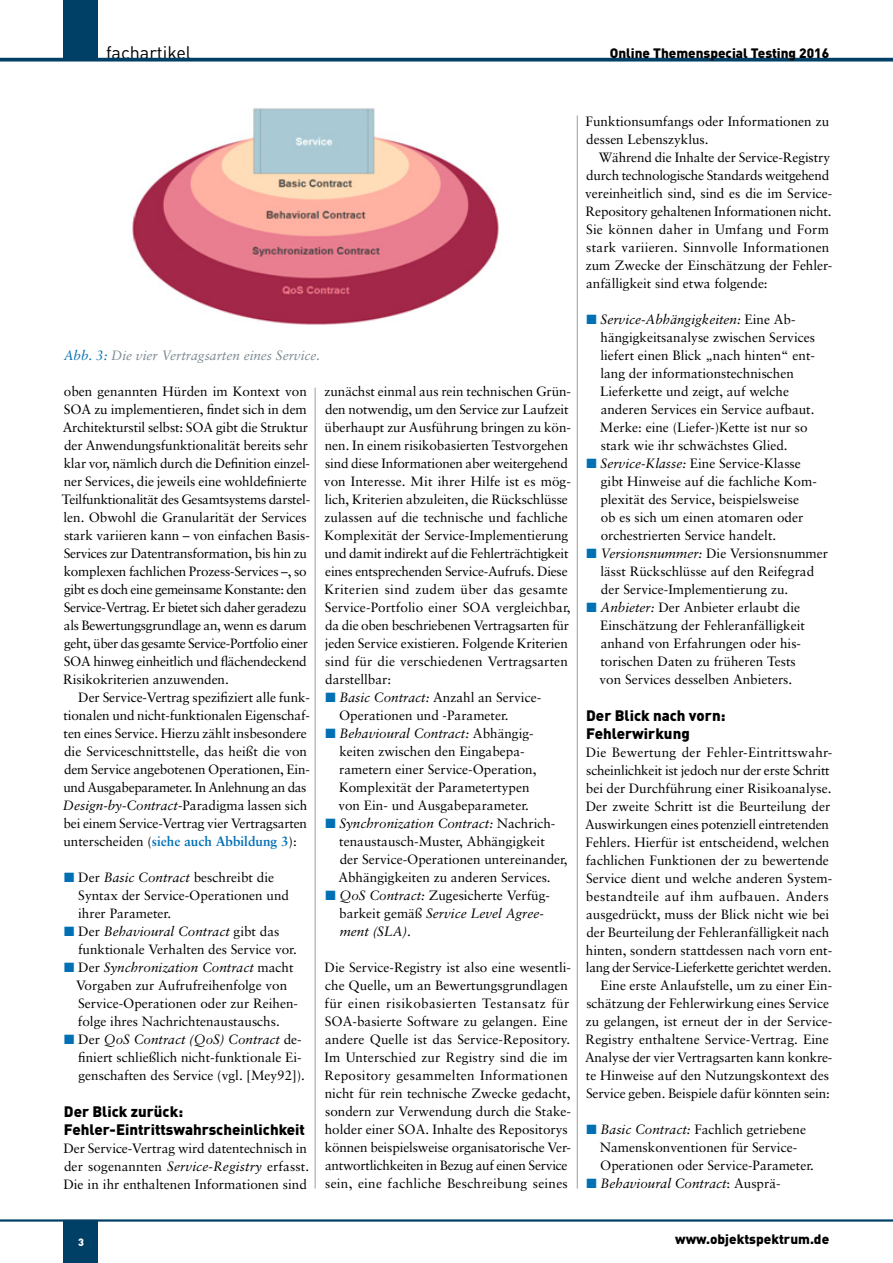
<style>
.page{position:relative;width:893px;height:1263px;background:#fff}
.page>*{position:absolute;margin:0;border:0;box-sizing:border-box;transform-origin:0 0}
.t1{font:18px "DINOT";color:#000}
.t2{font:900 15px/18px "DINOT";color:#000}
.t3{font:13.5px/18px "Sabon LT";color:#000}
.t4{font:italic 13.5px/18px "Sabon LT";color:#000}
.t5{font:900 13.5px "DINOT";color:#000}
.t6{font:italic 13.5px "Sabon LT";color:#7b8991}
.t7{font:900 10.5px "DINOT";color:#fff}
.s1{color:#006fb4}
.s2{font-style:italic}
.s3{font-weight:700;color:#006fb4}
.s4{font-style:normal}
</style>
<div class="page">
<div style="left:64px;top:1220px;width:34px;height:43px;background:#004066"></div>
<div style="left:64px;top:0;width:34px;height:58px;background:#004066"></div>
<svg style="left:0;top:58px;width:893px;height:4px;background:#1e5678"></svg>
<hr style="left:0;top:1219px;width:893px;height:2px;background:#004066">
<hr style="left:315px;top:388px;width:1px;height:800px;background:#9c9e9f">
<hr style="left:577px;top:116px;width:1px;height:1072px;background:#9c9e9f">
<img style="left:132px;top:108px;width:367px;height:217px">
<h1 class="t1" style="left:106px;top:41px;width:87px">fachartikel</h1>
<p class="t5" style="left:610px;top:44px;width:221px">Online Themenspecial Testing 2016</p>
<p class="t6" style="left:64px;top:348px;width:258px"><span class="s1">Abb. 3:</span> Die vier Vertragsarten eines Service.</p>
<p class="t3" style="left:62px;top:382px;width:250px">oben genannten Hürden im Kontext von SOA zu implementieren, findet sich in dem Architekturstil selbst: SOA gibt die Struktur der Anwendungsfunktionalität bereits sehr klar vor, nämlich durch die Definition einzel&shy;ner Services, die jeweils eine wohldefinierte Teilfunktionalität des Gesamtsystems darstel&shy;len. Obwohl die Granularität der Services stark variieren kann – von einfachen Basis-Services zur Datentransformation, bis hin zu komplexen fachlichen Prozess-Services –, so gibt es doch eine gemeinsame Konstante: den Service-Vertrag. Er bietet sich daher geradezu als Bewertungsgrundlage an, wenn es darum geht, über das gesamte Service-Portfolio einer SOA hinweg einheitlich und flächendeckend Risikokriterien anzuwenden.</p>
<p class="t3" style="left:63px;top:688px;width:249px;text-indent:15px">Der Service-Vertrag spezifiziert alle funk&shy;tionalen und nicht-funktionalen Eigenschaf&shy;ten eines Service. Hierzu zählt insbesondere die Serviceschnittstelle, das heißt die von dem Service angebotenen Operationen, Ein&shy;und Ausgabeparameter. In Anlehnung an das <span class="s2">Design-by-Contract</span>-Paradigma lassen sich bei einem Service-Vertrag vier Vertragsarten unterscheiden (<span class="s3">siehe auch Abbildung 3</span>):</p>
<p class="t3" style="left:78px;top:868px;width:212px;text-indent:-14px"><span class="s1">■</span> Der <span class="s2">Basic Contract</span> beschreibt die<br>Syntax der Service-Operationen und ihrer Parameter.</p>
<p class="t3" style="left:78px;top:922px;width:220px;text-indent:-14px"><span class="s1">■</span> Der <span class="s2">Behavioural Contract</span> gibt das funktionale Verhalten des Service vor.</p>
<p class="t3" style="left:76px;top:958px;width:223px;text-indent:-12px"><span class="s1">■</span> Der <span class="s2">Synchronization Contract</span> macht Vorgaben zur Aufrufreihenfolge von Service-Operationen oder zur Reihen&shy;folge ihres Nachrichtenaustauschs.</p>
<p class="t3" style="left:78px;top:1030px;width:228px;text-indent:-14px"><span class="s1">■</span> Der <span class="s2">QoS Contract (QoS) Contract</span> de&shy;finiert schließlich nicht-funktionale Ei&shy;genschaften des Service (vgl. [Mey92]).</p>
<p class="t2" style="left:64px;top:1101px;width:242px">Der Blick zurück:<br>Fehler-Eintrittswahrscheinlichkeit</p>
<p class="t3" style="left:63px;top:1139px;width:247px">Der Service-Vertrag wird datentechnisch in der sogenannten <span class="s2">Service-Registry</span> erfasst.<br>Die in ihr enthaltenen Informationen sind</p>
<p class="t3" style="left:324px;top:382px;width:249px">zunächst einmal aus rein technischen Grün&shy;den notwendig, um den Service zur Laufzeit überhaupt zur Ausführung bringen zu kön&shy;nen. In einem risikobasierten Testvorgehen sind diese Informationen aber weitergehend von Interesse. Mit ihrer Hilfe ist es mög&shy;lich, Kriterien abzuleiten, die Rückschlüsse zulassen auf die technische und fachliche Komplexität der Service-Implementierung und damit indirekt auf die Fehlerträchtigkeit eines entsprechenden Service-Aufrufs. Diese Kriterien sind zudem über das gesamte Service-Portfolio einer SOA vergleichbar, da die oben beschriebenen Vertragsarten für jeden Service existieren. Folgende Kriterien sind für die verschiedenen Vertragsarten darstellbar:</p>
<p class="t3" style="left:339px;top:688px;width:204px;text-indent:-14px"><span class="s1">■</span> <span class="s2">Basic Contract:</span> Anzahl an Service-<br>Operationen und -Parameter.</p>
<p class="t3" style="left:338px;top:724px;width:200px;text-indent:-13px"><span class="s1">■</span> <span class="s2">Behavioural Contract:</span> Abhängig&shy;keiten zwischen den Eingabepa&shy;rametern einer Service-Operation, Komplexität der Parametertypen von Ein- und Ausgabeparameter.</p>
<p class="t3" style="left:338px;top:814px;width:231px;text-indent:-13px"><span class="s1">■</span> <span class="s2">Synchronization Contract:</span> Nachrich&shy;tenaustausch-Muster, Abhängigkeit<br>der Service-Operationen untereinander, Abhängigkeiten zu anderen Services.</p>
<p class="t4" style="left:339px;top:887px;width:212px;text-indent:-14px"><span class="s1">■</span> QoS Contract: <span class="s4">Zugesicherte Verfüg&shy;barkeit gemäß</span> Service Level Agree&shy;ment (SLA)<span class="s4">.</span></p>
<p class="t3" style="left:324px;top:958px;width:248px">Die Service-Registry ist also eine wesentli&shy;che Quelle, um an Bewertungsgrundlagen für einen risikobasierten Testansatz für SOA-basierte Software zu gelangen. Eine andere Quelle ist das Service-Repository.<br>Im Unterschied zur Registry sind die im Repository gesammelten Informationen nicht für rein technische Zwecke gedacht, sondern zur Verwendung durch die Stake&shy;holder einer SOA. Inhalte des Repositorys können beispielsweise organisatorische Ver&shy;antwortlichkeiten in Bezug auf einen Service sein, eine fachliche Beschreibung seines</p>
<p class="t3" style="left:586px;top:113px;width:245px">Funktionsumfangs oder Informationen zu dessen Lebenszyklus.</p>
<p class="t3" style="left:585px;top:149px;width:249px;text-indent:14px">Während die Inhalte der Service-Registry durch technologische Standards weitgehend vereinheitlich sind, sind es die im Service-Repository gehaltenen Informationen nicht.<br>Sie können daher in Umfang und Form stark variieren. Sinnvolle Informationen zum Zwecke der Einschätzung der Fehler&shy;anfälligkeit sind etwa folgende:</p>
<p class="t3" style="left:600px;top:311px;width:217px;text-indent:-13px"><span class="s1">■</span> <span class="s2">Service-Abhängigkeiten:</span> Eine Ab&shy;hängigkeitsanalyse zwischen Services liefert einen Blick „nach hinten“ ent&shy;lang der informationstechnischen Lieferkette und zeigt, auf welche anderen Services ein Service aufbaut.<br>Merke: eine (Liefer-)Kette ist nur so stark wie ihr schwächstes Glied.</p>
<p class="t3" style="left:600px;top:455px;width:218px;text-indent:-14px"><span class="s1">■</span> <span class="s2">Service-Klasse:</span> Eine Service-Klasse gibt Hinweise auf die fachliche Kom&shy;plexität des Service, beispielsweise ob es sich um einen atomaren oder orchestrierten Service handelt.</p>
<p class="t3" style="left:600px;top:544px;width:229px;text-indent:-14px"><span class="s1">■</span> <span class="s2">Versionsnummer:</span> Die Versionsnummer lässt Rückschlüsse auf den Reifegrad der Service-Implementierung zu.</p>
<p class="t3" style="left:600px;top:598px;width:207px;text-indent:-13px"><span class="s1">■</span> <span class="s2">Anbieter:</span> Der Anbieter erlaubt die Einschätzung der Fehleranfälligkeit anhand von Erfahrungen oder his&shy;torischen Daten zu früheren Tests von Services desselben Anbieters.</p>
<p class="t2" style="left:586px;top:705px;width:141px">Der Blick nach vorn:<br>Fehlerwirkung</p>
<p class="t3" style="left:585px;top:743px;width:249px;text-align:right">Die Bewertung der Fehler-Eintrittswahr&shy;scheinlichkeit ist jedoch nur der erste Schritt bei der Durchführung einer Risikoanalyse.<br>Der zweite Schritt ist die Beurteilung der Auswirkungen eines potenziell eintretenden Fehlers. Hierfür ist entscheidend, welchen fachlichen Funktionen der zu bewertende Service dient und welche anderen System&shy;bestandteile auf ihm aufbauen. Anders ausgedrückt, muss der Blick nicht wie bei der Beurteilung der Fehleranfälligkeit nach hinten, sondern stattdessen nach vorn ent&shy;lang der Service-Lieferkette gerichtet werden.<br>Eine erste Anlaufstelle, um zu einer Ein&shy;schätzung der Fehlerwirkung eines Service zu gelangen, ist erneut der in der Service-Registry enthaltene Service-Vertrag. Eine Analyse der vier Vertragsarten kann konkre&shy;te Hinweise auf den Nutzungskontext des Service geben. Beispiele dafür könnten sein:</p>
<p class="t3" style="left:600px;top:1121px;width:216px;text-indent:-13px"><span class="s1">■</span> <span class="s2">Basic Contract:</span> Fachlich getriebene<br>Namenskonventionen für Service-<br>Operationen oder Service-Parameter.</p>
<p class="t4" style="left:587px;top:1175px;width:196px"><span class="s1">■</span> Behavioural Contract<span class="s4">: Ausprä-</span></p>
<p class="t7" style="left:78px;top:1235px;width:7px">3</p>
<p class="t5" style="left:675px;top:1230px;width:156px">www.objektspektrum.de</p>
</div>
